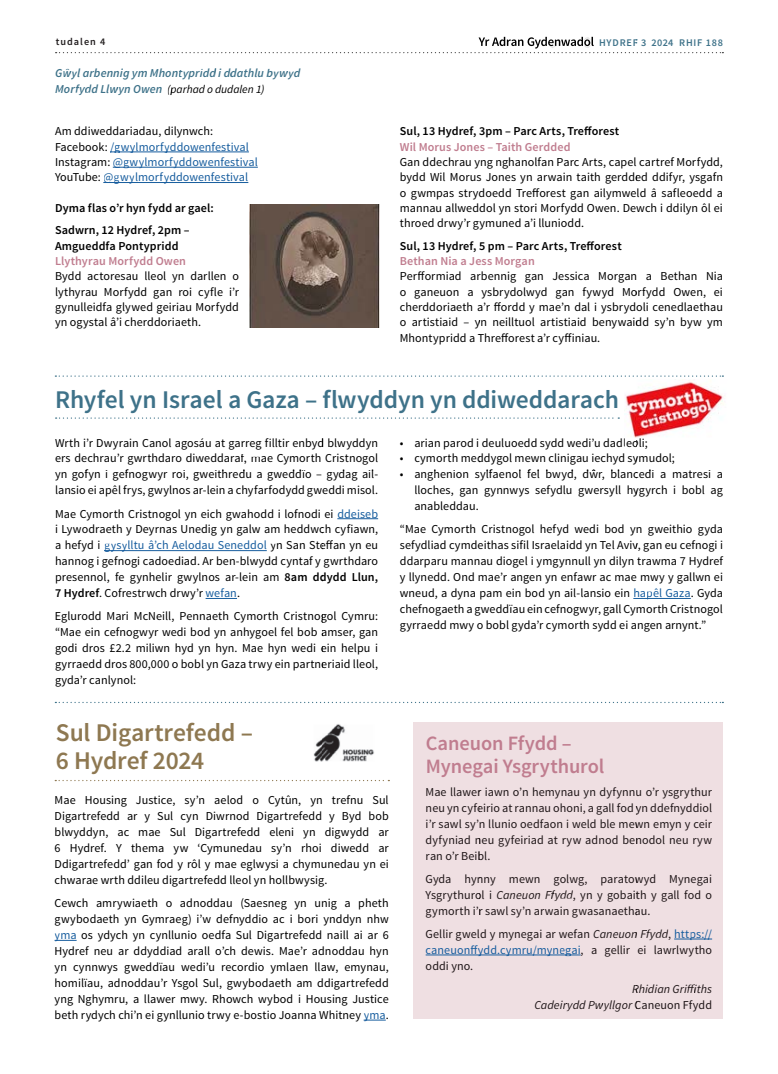
<style>
.page{position:relative;width:778px;height:1074px;background:#fff}
.page>*{position:absolute;margin:0;border:0;box-sizing:border-box;transform-origin:0 0}
.t1{font:600 25.5px "Source Sans Pro";color:#3e7289}
.t2{font:600 25.5px/28px "Source Sans Pro";letter-spacing:-.005em;color:#8e7851}
.t3{font:600 20.38px "Source Sans Pro";letter-spacing:-.005em;color:#c07d8f}
.t4{font:12.12px/15.9px "Source Sans Pro";letter-spacing:.005em;color:#000;text-align:justify}
.t5{font:12.12px "Source Sans Pro";color:#1f1618}
.t6{font:12.12px/15.2px "Source Sans Pro";letter-spacing:.005em;color:#175d9e}
.t7{font:italic 12.12px "Source Sans Pro";color:#1f1618}
.t8{font:600 12.12px/22.5px "Source Sans Pro";letter-spacing:.01em;color:#000}
.t9{font:italic 600 12.12px "Source Sans Pro";letter-spacing:.005em;color:#3e7289}
.t10{font:italic 11.5px "Source Sans Pro";letter-spacing:-.005em;color:#000}
.t11{font:600 10.25px "Source Sans Pro";letter-spacing:.075em;color:#3e7289}
.t12{font:600 10.25px "Source Sans Pro";letter-spacing:.1em;color:#231f20}
.s1{font-weight:600;font-size:12.12px;color:#3e7289}
.s2{color:#000}
.s3{font-weight:600}
.s4{font-weight:600;color:#c07d8f}
.s5{color:#175d9e}
.s6{font-style:italic}
.s7{color:#1f1618}
.s8{font-style:normal}
</style>
<div class="page">
<hr style="left:110px;top:152px;width:139px;height:1px;background:#175d9e">
<hr style="left:113px;top:167px;width:145px;height:1px;background:#175d9e">
<hr style="left:103px;top:182px;width:145px;height:1px;background:#175d9e">
<img style="left:249px;top:204px;width:130px;height:124px">
<svg style="left:55px;top:701px;width:667px;height:2px"></svg>
<svg style="left:55px;top:375px;width:667px;height:2px"></svg>
<svg style="left:56px;top:417px;width:563px;height:2px"></svg>
<hr style="left:337px;top:518px;width:41px;height:1px;background:#175d9e">
<hr style="left:104px;top:550px;width:162px;height:1px;background:#175d9e">
<hr style="left:205px;top:598px;width:32px;height:1px;background:#175d9e">
<hr style="left:633px;top:598px;width:57px;height:1px;background:#175d9e">
<img style="left:624px;top:379px;width:99px;height:59px">
<svg style="left:55px;top:779px;width:334px;height:2px"></svg>
<svg style="left:55px;top:940px;width:22px;height:1px"></svg>
<svg style="left:363px;top:1019px;width:22px;height:1px"></svg>
<div style="left:413px;top:722px;width:309px;height:296px;background:#efdfe2"></div>
<hr style="left:673px;top:938px;width:38px;height:1px;background:#175d9e">
<hr style="left:425px;top:954px;width:155px;height:1px;background:#175d9e">
<img style="left:313px;top:724px;width:61px;height:38px">
<svg style="left:56px;top:37px;width:666px;height:16px"></svg>
<p class="t12" style="left:56px;top:37px;width:51px">tudalen 4</p>
<p class="t9" style="left:55px;top:68px;width:247px">Gŵyl arbennig ym Mhontypridd i ddathlu bywyd</p>
<p class="t10" style="left:55px;top:84px;width:211px"><span class="s1">Morfydd Llwyn Owen</span> (parhad o dudalen 1)</p>
<p class="t6" style="left:55px;top:125px;width:204px"><span class="s2">Am ddiweddariadau, dilynwch:<br>Facebook:</span> gwylmorfyddowenfestival <span class="s2">Instagram:</span> @gwylmorfyddowenfestival <span class="s2">YouTube:</span> @gwylmorfyddowenfestival</p>
<p class="t8" style="left:55px;top:198px;width:160px">Dyma flas o’r hyn fydd ar gael:<br>Sadwrn, 12 Hydref, 2pm –</p>
<p class="t4" style="left:55px;top:239px;width:185px;line-height:15.2px;text-align:left"><span class="s3">Amgueddfa Pontypridd<br></span><span class="s4">Llythyrau Morfydd Owen<br></span>Bydd actoresau lleol yn darllen o lythyrau Morfydd gan roi cyfle i’r gynulleidfa glywed geiriau Morfydd</p>
<p class="t6" style="left:110px;top:140px;width:6px">/</p>
<p class="t4" style="left:55px;top:315px;width:147px">yn ogystal â’i cherddoriaeth.</p>
<p class="t11" style="left:598px;top:38px;width:125px">HYDREF 3 2024 RHIF 188</p>
<p class="t4" style="left:399px;top:125px;width:324px;line-height:15.2px;text-align:left"><span class="s3">Sul, 13 Hydref, 3pm – Parc Arts, Trefforest<br></span><span class="s4">Wil Morus Jones – Taith Gerdded<br></span>Gan ddechrau yng nghanolfan Parc Arts, capel cartref Morfydd, bydd Wil Morus Jones yn arwain taith gerdded ddifyr, ysgafn o gwmpas strydoedd Trefforest gan ailymweld â safleoedd a mannau allweddol yn stori Morfydd Owen. Dewch i ddilyn ôl ei throed drwy’r gymuned a’i lluniodd.</p>
<p class="t4" style="left:399px;top:239px;width:324px;line-height:15.2px;text-align:left"><span class="s3">Sul, 13 Hydref, 5 pm – Parc Arts, Trefforest<br></span><span class="s4">Bethan Nia a Jess Morgan<br></span>Perfformiad arbennig gan Jessica Morgan<br>o ganeuon a ysbrydolwyd gan fywyd Morfydd Owen, ei cherddoriaeth a’r ffordd y mae’n dal i ysbrydoli cenedlaethau</p>
<p class="t4" style="left:645px;top:269px;width:79px">a Bethan Nia</p>
<p class="t4" style="left:399px;top:315px;width:324px">o artistiaid – yn neilltuol artistiaid benywaidd sy’n byw ym</p>
<p class="t4" style="left:399px;top:330px;width:202px">Mhontypridd a Threfforest a’r cyffiniau.</p>
<p class="t1" style="left:55px;top:389px;width:565px">Rhyfel yn Israel a Gaza – flwyddyn yn ddiweddarach</p>
<p class="t4" style="left:55px;top:435px;width:324px">Wrth i’r Dwyrain Canol agosáu at garreg filltir enbyd blwyddyn ers dechrau’r gwrthdaro diweddaraf, mae Cymorth Cristnogol</p>
<p class="t4" style="left:399px;top:435px;width:249px">• arian parod i deuluoedd sydd wedi’u dadleoli;</p>
<p class="t4" style="left:399px;top:451px;width:276px">• cymorth meddygol mewn clinigau iechyd symudol;</p>
<p class="t4" style="left:55px;top:467px;width:324px">yn gofyn i gefnogwyr roi, gweithredu a gweddïo – gydag ail&shy;lansio ei apêl frys, gwylnos ar-lein a chyfarfodydd gweddi misol.</p>
<p class="t4" style="left:55px;top:506px;width:324px">Mae Cymorth Cristnogol yn eich gwahodd i lofnodi ei <span class="s5">ddeiseb </span>i Lywodraeth y Deyrnas Unedig yn galw am heddwch cyfiawn, a hefyd i <span class="s5">gysylltu â’ch Aelodau Seneddol</span> yn San Steffan yn eu hannog i gefnogi cadoediad. Ar ben-blwydd cyntaf y gwrthdaro presennol, fe gynhelir gwylnos ar-lein am <span class="s3">8am ddydd Llun, 7 Hydref</span>. Cofrestrwch drwy’r <span class="s5">wefan</span>.</p>
<p class="t4" style="left:55px;top:609px;width:324px">Eglurodd Mari McNeill, Pennaeth Cymorth Cristnogol Cymru: “Mae ein cefnogwyr wedi bod yn anhygoel fel bob amser, gan godi dros £2.2 miliwn hyd yn hyn. Mae hyn wedi ein helpu i gyrraedd dros 800,000 o bobl yn Gaza trwy ein partneriaid lleol, gyda’r canlynol:</p>
<p class="t2" style="left:56px;top:720px;width:198px">Sul Digartrefedd –<br>6 Hydref 2024</p>
<p class="t4" style="left:55px;top:793px;width:335px">Mae Housing Justice, sy’n aelod o Cytûn, yn trefnu Sul Digartrefedd ar y Sul cyn Diwrnod Digartrefedd y Byd bob blwyddyn, ac mae Sul Digartrefedd eleni yn digwydd ar 6 Hydref. Y thema yw ‘Cymunedau sy’n rhoi diwedd ar Ddigartrefedd’ gan fod y rôl y mae eglwysi a chymunedau yn ei chwarae wrth ddileu digartrefedd lleol yn hollbwysig.</p>
<p class="t4" style="left:55px;top:896px;width:335px">Cewch amrywiaeth o adnoddau (Saesneg yn unig a pheth gwybodaeth yn Gymraeg) i’w defnyddio ac i bori ynddyn nhw <span class="s5">yma</span> os ydych yn cynllunio oedfa Sul Digartrefedd naill ai ar 6<br>Hydref neu ar ddyddiad arall o’ch dewis. Mae’r adnoddau hyn yn cynnwys gweddïau wedi’u recordio ymlaen llaw, emynau, homilïau, adnoddau’r Ysgol Sul, gwybodaeth am ddigartrefedd yng Nghymru, a llawer mwy. Rhowch wybod i Housing Justice beth rydych chi’n ei gynllunio trwy e-bostio Joanna Whitney <span class="s5">yma</span>.</p>
<p class="t4" style="left:414px;top:467px;width:310px;text-indent:-14px">• anghenion sylfaenol fel bwyd, dŵr, blancedi a matresi a lloches, gan gynnwys sefydlu gwersyll hygyrch i bobl ag anableddau.</p>
<p class="t4" style="left:399px;top:522px;width:324px">“Mae Cymorth Cristnogol hefyd wedi bod yn gweithio gyda sefydliad cymdeithas sifil Israelaidd yn Tel Aviv, gan eu cefnogi i ddarparu mannau diogel i ymgynnull yn dilyn trawma 7 Hydref y llynedd. Ond mae’r angen yn enfawr ac mae mwy y gallwn ei wneud, a dyna pam ein bod yn ail-lansio ein <span class="s5">hapêl Gaza</span>. Gyda chefnogaeth a gweddïau ein cefnogwyr, gall Cymorth Cristnogol gyrraedd mwy o bobl gyda’r cymorth sydd ei angen arnynt.”</p>
<p class="t3" style="left:425px;top:734px;width:147px">C ouena n F dy f d –</p>
<p class="t3" style="left:425px;top:757px;width:180px">Myneg ia Ys tyrg hurol</p>
<p class="t5" style="left:425px;top:786px;width:288px">M a e l wa l e r i wa n o ’ n h me any u y n d nny f y u o ’ r y uh t y r gs r</p>
<p class="t5" style="left:425px;top:802px;width:288px">en u y n f yc i r i e o a anna r t u oho n i , a o f l l ag d y n o i ddyn f edd l</p>
<p class="t5" style="left:425px;top:818px;width:288px">wasr ’ i ’ y sl n u l l n i o oa f deo n wi e l d l b e m we n me y n y r i e c</p>
<p class="t5" style="left:425px;top:834px;width:288px">y f yd n i a d en u g a i r i e f y d a y w a ond d b ne odo l n e u r w</p>
<p class="t5" style="left:553px;top:834px;width:14px">t r</p>
<p class="t5" style="left:696px;top:834px;width:7px">y</p>
<p class="t5" style="left:425px;top:850px;width:66px">ar n o ’ r B ie . lb</p>
<p class="t5" style="left:425px;top:873px;width:160px">G a hy nn y m we n go g</p>
<p class="t5" style="left:432px;top:873px;width:14px">dy</p>
<p class="t5" style="left:566px;top:873px;width:147px">wl , p wotara y d M ageny i</p>
<p class="t5" style="left:425px;top:889px;width:288px">Ysg tyr hurol i <span class="s6">C eu no Ffydd</span> n y go t iab h y g la l f o d o</p>
<p class="t7" style="left:502px;top:889px;width:14px">an</p>
<p class="t5" style="left:572px;top:889px;width:15px">, y</p>
<p class="t5" style="left:425px;top:905px;width:226px">myg t ro h i ’ r s wa l s ’ y n a wr i a n g w aht eanasa . u</p>
<p class="t5" style="left:425px;top:928px;width:288px">G i l le r g w le d y m ageny i a r w afe n <span class="s6">C e u no F f y d d</span> , <span class="s5">tth p s : / /</span></p>
<p class="t7" style="left:599px;top:928px;width:14px">an</p>
<p class="t6" style="left:425px;top:943px;width:206px">f fnouenac y d d c . y m ur / m y n e g i a <span class="s7">, a g r i l l e</span></p>
<p class="t5" style="left:637px;top:944px;width:11px">ei</p>
<p class="t5" style="left:425px;top:960px;width:49px">yi ddo n o .</p>
<p class="t5" style="left:653px;top:944px;width:60px">wa l wl r hty o</p>
<p class="t7" style="left:631px;top:983px;width:82px">Rhidian G ir ff i sht</p>
<p class="t7" style="left:534px;top:999px;width:179px">i edaC r y d P w y l gl o r <span class="s8">C nouena F y f d d</span></p>
<p class="t7" style="left:572px;top:999px;width:8px">d</p>
</div>
